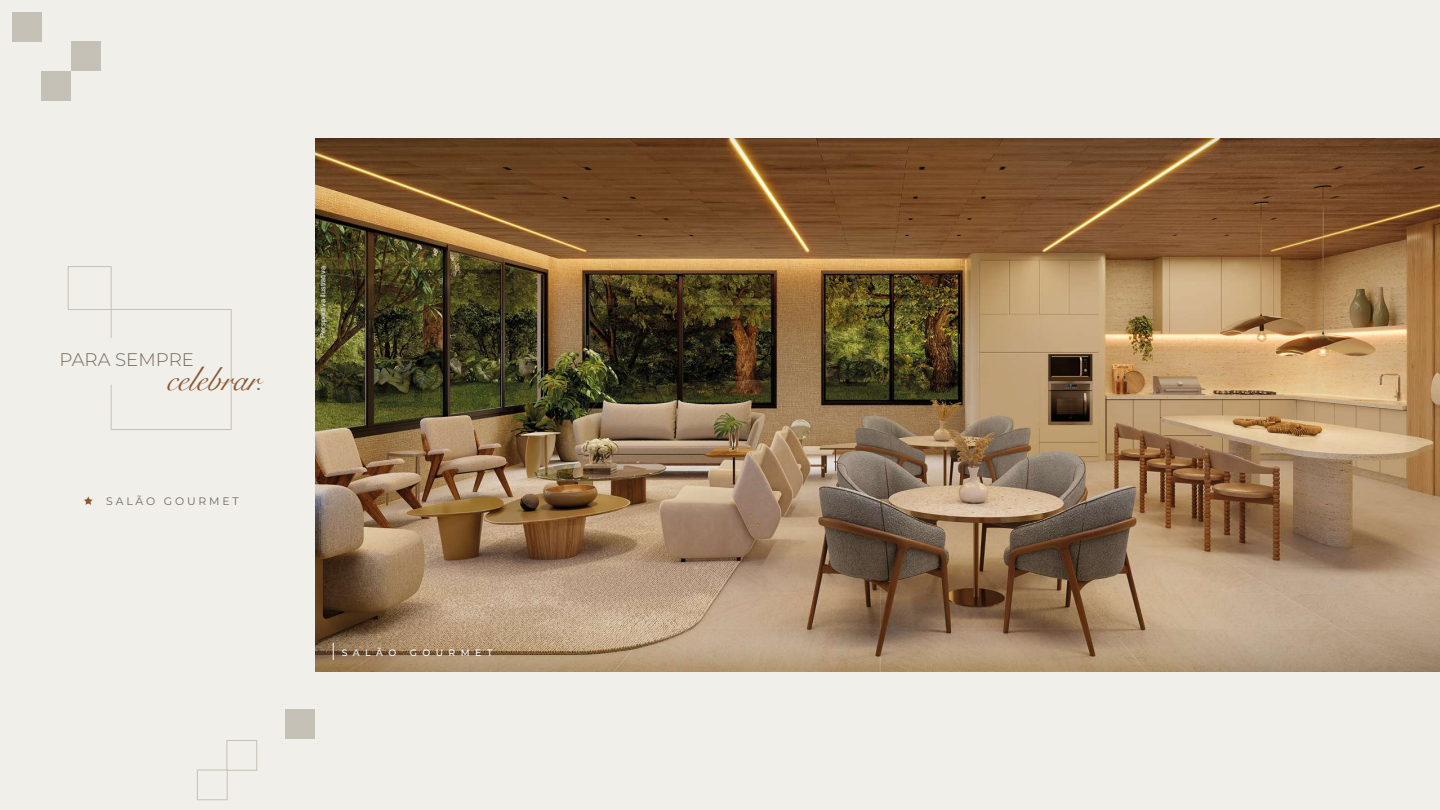
<style>
.page{position:relative;width:1440px;height:810px;background:#f0efe9}
.page>*{position:absolute;margin:0;border:0;box-sizing:border-box;transform-origin:0 0}
.t1{font:33.3px "Snell Roundhand";color:#895630}
.t2{font:300 18.23px "Montserrat";color:#75695b}
.t3{font:10.88px "Montserrat";letter-spacing:.26em;color:#75695b}
.t4{font:500 9.38px "Montserrat";letter-spacing:.58em;color:#fff}
.t5{font:7.35px "Arial";color:#fff}
</style>
<div class="page">
<img style="left:315px;top:139px;width:1125px;height:532px">
<div style="left:227px;top:740px;width:30px;height:31px;border:1px solid #c5c1b6"></div>
<div style="left:285px;top:710px;width:30px;height:29px;background:#c5c1b6"></div>
<div style="left:197px;top:770px;width:30px;height:30px;border:1px solid #c5c1b6"></div>
<div style="left:42px;top:71px;width:29px;height:29px;background:#c5c1b6"></div>
<div style="left:12px;top:12px;width:30px;height:29px;background:#c5c1b6"></div>
<div style="left:71px;top:41px;width:30px;height:30px;background:#c5c1b6"></div>
<svg style="left:333px;top:643px;width:1px;height:17px"></svg>
<svg style="left:111px;top:309px;width:121px;height:121px"></svg>
<div style="left:68px;top:266px;width:43px;height:44px;border:1px solid #c5c1b6"></div>
<svg style="left:84px;top:497px;width:9px;height:8px"></svg>
<h2 class="t2" style="left:60px;top:347px;width:136px">PARA SEMPRE</h2>
<h1 class="t1" style="left:167px;top:352px;width:98px">celebrar.</h1>
<h3 class="t3" style="left:106px;top:493px;width:134px">SALÃO GOURMET</h3>
<p class="t5" style="left:318px;top:338px;width:73px;rotate:-90deg">Perspectiva ilustrativa</p>
<p class="t4" style="left:342px;top:646px;width:56px">SALÃO</p>
<p class="t4" style="left:410px;top:646px;width:84px">GOURMET</p>
</div>
